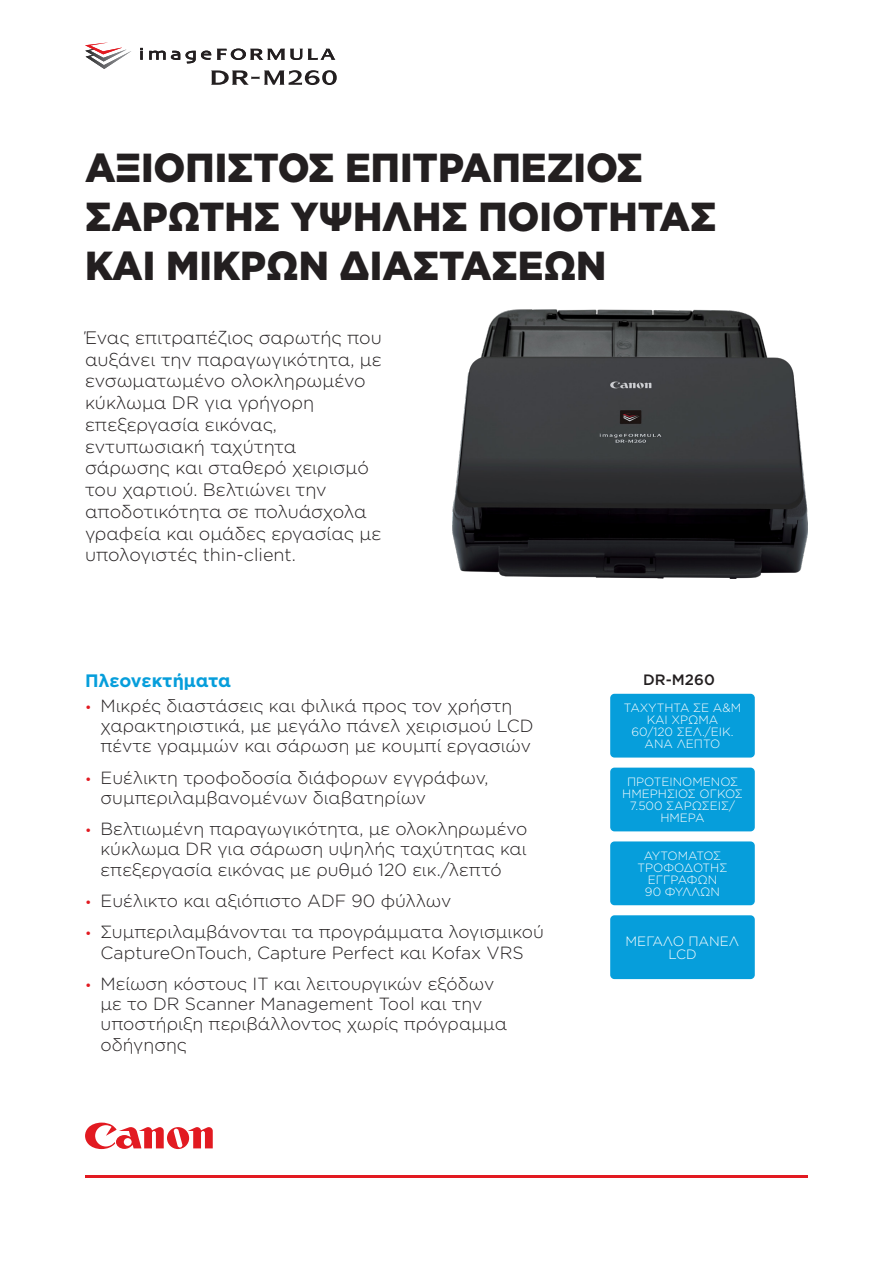
<style>
.page{position:relative;width:893px;height:1263px;background:#fff}
.page>*{position:absolute;margin:0;border:0;box-sizing:border-box;transform-origin:0 0}
.COVER_HEADER_LARGE{font:900 40.5px/48.6px "Gotham";color:#231f20;scale:.95 1}
.INTRO{font:300 18px/21.8px "Gotham";letter-spacing:-.005em;color:#231f20}
.SUBHEAD{font:700 18px "Gotham";letter-spacing:-.01em;color:#069edb}
.t1{font:300 17.55px/20.2px "Gotham";color:#231f20}
.SUBHEAD-2{font:500 15px "Gotham";color:#231f20}
.COVER_HEADER_SMALL{font:300 13.5px/13.5px "Gotham";color:#fff;text-align:center}
.COVER_HEADER_SMALL-2{font:300 12px/12px "Gotham";color:#fff;text-align:center}
.s1{font-weight:400;font-size:13.5px;color:#e21a21}
</style>
<div class="page">
<svg style="left:85px;top:1122px;width:128px;height:28px"></svg>
<hr style="left:85px;top:1175px;width:723px;height:3px;background:#e21a21">
<img style="left:453px;top:309px;width:355px;height:269px">
<svg style="left:85px;top:49px;width:46px;height:20px"></svg>
<svg style="left:140px;top:48px;width:3px;height:12px"></svg>
<svg style="left:149px;top:51px;width:62px;height:12px"></svg>
<svg style="left:217px;top:49px;width:119px;height:11px"></svg>
<svg style="left:211px;top:70px;width:126px;height:15px"></svg>
<div style="left:610px;top:694px;width:145px;height:63px;background:#069edb;border-radius:4px"></div>
<div style="left:610px;top:768px;width:145px;height:63px;background:#069edb;border-radius:4px"></div>
<div style="left:610px;top:841px;width:145px;height:64px;background:#069edb;border-radius:4px"></div>
<div style="left:610px;top:915px;width:145px;height:64px;background:#069edb;border-radius:4px"></div>
<p class="COVER_HEADER_LARGE" style="left:85px;top:143px;width:666px">ΑΞΙΌΠΙΣΤΟΣ ΕΠΙΤΡΑΠΈΖΙΟΣ<br>ΣΑΡΩΤΉΣ ΥΨΗΛΉΣ ΠΟΙΌΤΗΤΑΣ<br>ΚΑΙ ΜΙΚΡΏΝ ΔΙΑΣΤΆΣΕΩΝ</p>
<p class="INTRO" style="left:85px;top:326px;width:298px">Ένας επιτραπέζιος σαρωτής που αυξάνει την παραγωγικότητα, με ενσωματωμένο ολοκληρωμένο κύκλωμα DR για γρήγορη επεξεργασία εικόνας, εντυπωσιακή ταχύτητα σάρωσης και σταθερό χειρισμό του χαρτιού. Βελτιώνει την αποδοτικότητα σε πολυάσχολα γραφεία και ομάδες εργασίας με υπολογιστές thin-client.</p>
<p class="SUBHEAD" style="left:85px;top:669px;width:148px">Πλεονεκτήματα</p>
<p class="t1" style="left:101px;top:695px;width:435px;text-indent:-16px"><span class="s1">•</span> Μικρές διαστάσεις και φιλικά προς τον χρήστη χαρακτηριστικά, με μεγάλο πάνελ χειρισμού LCD πέντε γραμμών και σάρωση με κουμπί εργασιών</p>
<p class="t1" style="left:101px;top:767px;width:390px;text-indent:-16px"><span class="s1">•</span> Ευέλικτη τροφοδοσία διάφορων εγγράφων, συμπεριλαμβανομένων διαβατηρίων</p>
<p class="t1" style="left:101px;top:818px;width:428px;text-align:justify;text-indent:-16px"><span class="s1">•</span> Βελτιωμένη παραγωγικότητα, με ολοκληρωμένο κύκλωμα DR για σάρωση υψηλής ταχύτητας και επεξεργασία εικόνας με ρυθμό 120 εικ./λεπτό</p>
<p class="t1" style="left:85px;top:890px;width:368px"><span class="s1">•</span> Ευέλικτο και αξιόπιστο ADF 90 φύλλων</p>
<p class="t1" style="left:85px;top:921px;width:460px;text-align:center"><span class="s1">•</span> Συμπεριλαμβάνονται τα προγράμματα λογισμικού<br>CaptureOnTouch, Capture Perfect και Kofax VRS</p>
<p class="t1" style="left:101px;top:973px;width:408px;text-indent:-16px"><span class="s1">•</span> Μείωση κόστους IT και λειτουργικών εξόδων με το DR Scanner Management Tool και την υποστήριξη περιβάλλοντος χωρίς πρόγραμμα οδήγησης</p>
<p class="SUBHEAD-2" style="left:643px;top:670px;width:73px">DR-M260</p>
<p class="COVER_HEADER_SMALL-2" style="left:624px;top:702px;width:119px">ΤΑΧΥΤΗΤΑ ΣΕ Α&amp;Μ<br>ΚΑΙ ΧΡΩΜΑ<br>60/120 ΣΕΛ./ΕΙΚ.<br>ΑΝΆ ΛΕΠΤΌ</p>
<p class="COVER_HEADER_SMALL-2" style="left:622px;top:776px;width:122px">ΠΡΟΤΕΙΝΟΜΕΝΟΣ<br>ΗΜΕΡΗΣΙΟΣ ΟΓΚΟΣ</p>
<p class="COVER_HEADER_SMALL-2" style="left:630px;top:800px;width:107px">7.500 ΣΑΡΏΣΕΙΣ/<br>ΗΜΈΡΑ</p>
<p class="COVER_HEADER_SMALL-2" style="left:638px;top:849px;width:91px">ΑΥΤΟ ΜΑΤΟΣ<br>ΤΡΟΦΟΔΟΤΗΣ<br>ΕΓΓΡΑΦΩΝ<br>90 ΦΎΛΛΩΝ</p>
<p class="COVER_HEADER_SMALL" style="left:626px;top:934px;width:115px">ΜΕΓΑΛΟ ΠΑΝΕΛ<br>LCD</p>
</div>
